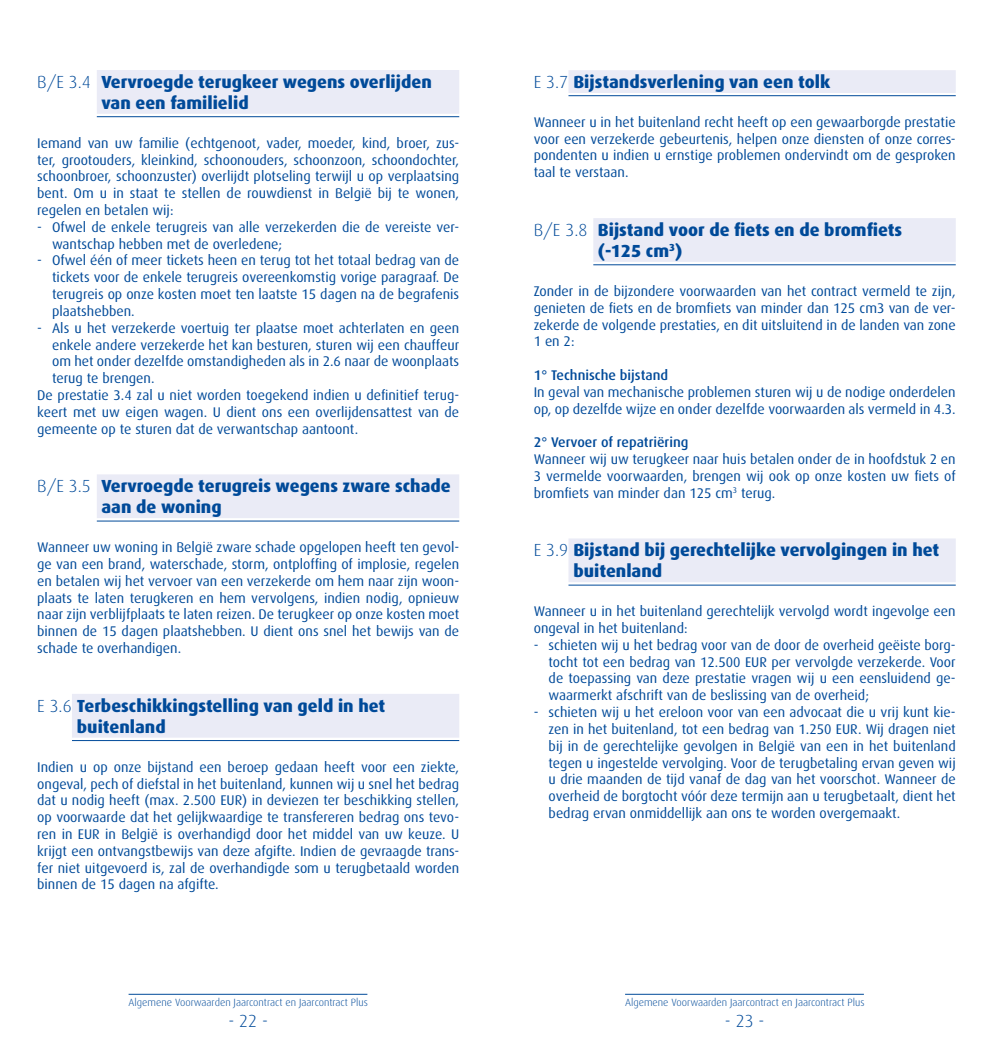
<style>
.page{position:relative;width:993px;height:1042px;background:#fff}
.page>*{position:absolute;margin:0;border:0;box-sizing:border-box;transform-origin:0 0}
.t1{font:800 17.5px/21px "Dax";color:#004a99}
.t2{font:300 17.5px "Dax";color:#004a99}
.t3{font:14px/16.8px "Dax";color:#004a99;text-align:justify}
.t4{font:500 14px "Dax";color:#004a99}
.t5{font:300 10.5px "Dax";color:#004a99}
.s1{font-weight:300}
</style>
<div class="page">
<hr style="left:128px;top:994px;width:239px;height:1px;background:#004a99">
<hr style="left:625px;top:994px;width:238px;height:1px;background:#004a99">
<div style="left:97px;top:70px;width:362px;height:44px;background:#eaebf6"></div>
<hr style="left:97px;top:116px;width:362px;height:1px;background:#004a99">
<div style="left:97px;top:474px;width:362px;height:44px;background:#eaebf6"></div>
<hr style="left:97px;top:521px;width:362px;height:1px;background:#004a99">
<div style="left:72px;top:694px;width:387px;height:43px;background:#eaebf6"></div>
<hr style="left:72px;top:740px;width:387px;height:1px;background:#004a99">
<div style="left:568px;top:70px;width:387px;height:23px;background:#eaebf6"></div>
<hr style="left:568px;top:95px;width:387px;height:1px;background:#004a99">
<div style="left:593px;top:218px;width:362px;height:44px;background:#eaebf6"></div>
<hr style="left:593px;top:264px;width:362px;height:1px;background:#004a99">
<div style="left:568px;top:538px;width:387px;height:44px;background:#eaebf6"></div>
<hr style="left:568px;top:585px;width:387px;height:1px;background:#004a99">
<p class="t1" style="left:101px;top:72px;width:332px;text-indent:-64px"><span class="s1">B/E 3.4</span> Vervroegde terugkeer wegens overlijden van een familielid</p>
<p class="t3" style="left:37px;top:135px;width:423px">Iemand van uw familie (echtgenoot, vader, moeder, kind, broer, zus&shy;ter, grootouders, kleinkind, schoonouders, schoonzoon, schoondochter, schoonbroer, schoonzuster) overlijdt plotseling terwijl u op verplaatsing bent. Om u in staat te stellen de rouwdienst in België bij te wonen, regelen en betalen wij:</p>
<p class="t3" style="left:52px;top:219px;width:408px;text-indent:-15px">- Ofwel de enkele terugreis van alle verzekerden die de vereiste ver&shy;wantschap hebben met de overledene;</p>
<p class="t3" style="left:52px;top:252px;width:408px;text-indent:-15px">- Ofwel één of meer tickets heen en terug tot het totaal bedrag van de tickets voor de enkele terugreis overeenkomstig vorige paragraaf. De terugreis op onze kosten moet ten laatste 15 dagen na de begrafenis plaatshebben.</p>
<p class="t3" style="left:37px;top:320px;width:423px">- Als u het verzekerde voertuig ter plaatse moet achterlaten en geen</p>
<p class="t3" style="left:52px;top:336px;width:408px">enkele andere verzekerde het kan besturen, sturen wij een chauffeur</p>
<p class="t3" style="left:52px;top:353px;width:408px">om het onder dezelfde omstandigheden als in 2.6 naar de woonplaats</p>
<p class="t3" style="left:52px;top:370px;width:104px">terug te brengen.</p>
<p class="t3" style="left:37px;top:387px;width:423px">De prestatie 3.4 zal u niet worden toegekend indien u definitief terug-</p>
<p class="t3" style="left:37px;top:404px;width:423px">keert met uw eigen wagen. U dient ons een overlijdensattest van de</p>
<p class="t3" style="left:37px;top:420px;width:322px">gemeente op te sturen dat de verwantschap aantoont.</p>
<p class="t1" style="left:101px;top:476px;width:351px;text-indent:-64px"><span class="s1">B/E 3.5</span> Vervroegde terugreis wegens zware schade aan de woning</p>
<p class="t3" style="left:37px;top:539px;width:423px">Wanneer uw woning in België zware schade opgelopen heeft ten gevol&shy;ge van een brand, waterschade, storm, ontploffing of implosie, regelen en betalen wij het vervoer van een verzekerde om hem naar zijn woon&shy;plaats te laten terugkeren en hem vervolgens, indien nodig, opnieuw naar zijn verblijfplaats te laten reizen. De terugkeer op onze kosten moet binnen de 15 dagen plaatshebben. U dient ons snel het bewijs van de schade te overhandigen.</p>
<p class="t1" style="left:77px;top:695px;width:310px;text-indent:-40px"><span class="s1">E 3.6</span> Terbeschikkingstelling van geld in het buitenland</p>
<p class="t3" style="left:37px;top:758px;width:423px">Indien u op onze bijstand een beroep gedaan heeft voor een ziekte, ongeval, pech of diefstal in het buitenland, kunnen wij u snel het bedrag dat u nodig heeft (max. 2.500 EUR) in deviezen ter beschikking stellen, op voorwaarde dat het gelijkwaardige te transfereren bedrag ons tevo&shy;ren in EUR in België is overhandigd door het middel van uw keuze. U krijgt een ontvangstbewijs van deze afgifte. Indien de gevraagde trans&shy;fer niet uitgevoerd is, zal de overhandigde som u terugbetaald worden binnen de 15 dagen na afgifte.</p>
<p class="t5" style="left:128px;top:997px;width:241px">Algemene Voorwaarden Jaarcontract en Jaarcontract Plus</p>
<p class="t2" style="left:228px;top:1011px;width:41px">- 22 -</p>
<p class="t1" style="left:533px;top:72px;width:298px"><span class="s1">E 3.7</span> Bijstandsverlening van een tolk</p>
<p class="t3" style="left:533px;top:114px;width:423px">Wanneer u in het buitenland recht heeft op een gewaarborgde prestatie voor een verzekerde gebeurtenis, helpen onze diensten of onze corres&shy;pondenten u indien u ernstige problemen ondervindt om de gesproken taal te verstaan.</p>
<p class="t1" style="left:597px;top:220px;width:306px;text-indent:-64px"><span class="s1">B/E 3.8</span> Bijstand voor de fiets en de bromfiets (-125 cm<sup>3</sup>)</p>
<p class="t3" style="left:533px;top:283px;width:423px">Zonder in de bijzondere voorwaarden van het contract vermeld te zijn, genieten de fiets en de bromfiets van minder dan 125 cm3 van de ver&shy;zekerde de volgende prestaties, en dit uitsluitend in de landen van zone 1 en 2:</p>
<p class="t4" style="left:533px;top:367px;width:136px">1° Technische bijstand</p>
<p class="t3" style="left:533px;top:384px;width:423px">In geval van mechanische problemen sturen wij u de nodige onderdelen op, op dezelfde wijze en onder dezelfde voorwaarden als vermeld in 4.3.</p>
<p class="t4" style="left:533px;top:434px;width:156px">2° Vervoer of repatriëring</p>
<p class="t3" style="left:533px;top:451px;width:423px">Wanneer wij uw terugkeer naar huis betalen onder de in hoofdstuk 2 en 3 vermelde voorwaarden, brengen wij ook op onze kosten uw fiets of bromfiets van minder dan 125 cm<sup>3</sup> terug.</p>
<p class="t1" style="left:573px;top:540px;width:367px;text-indent:-40px"><span class="s1">E 3.9</span> Bijstand bij gerechtelijke vervolgingen in het buitenland</p>
<p class="t3" style="left:533px;top:603px;width:423px">Wanneer u in het buitenland gerechtelijk vervolgd wordt ingevolge een ongeval in het buitenland:</p>
<p class="t3" style="left:548px;top:637px;width:408px;text-indent:-15px">- schieten wij u het bedrag voor van de door de overheid geëiste borg&shy;tocht tot een bedrag van 12.500 EUR per vervolgde verzekerde. Voor de toepassing van deze prestatie vragen wij u een eensluidend ge&shy;waarmerkt afschrift van de beslissing van de overheid;</p>
<p class="t3" style="left:548px;top:704px;width:408px;text-indent:-15px">- schieten wij u het ereloon voor van een advocaat die u vrij kunt kie&shy;zen in het buitenland, tot een bedrag van 1.250 EUR. Wij dragen niet bij in de gerechtelijke gevolgen in België van een in het buitenland tegen u ingestelde vervolging. Voor de terugbetaling ervan geven wij u drie maanden de tijd vanaf de dag van het voorschot. Wanneer de overheid de borgtocht vóór deze termijn aan u terugbetaalt, dient het bedrag ervan onmiddellijk aan ons te worden overgemaakt.</p>
<p class="t5" style="left:624px;top:997px;width:241px">Algemene Voorwaarden Jaarcontract en Jaarcontract Plus</p>
<p class="t2" style="left:724px;top:1011px;width:41px">- 23 -</p>
</div>
